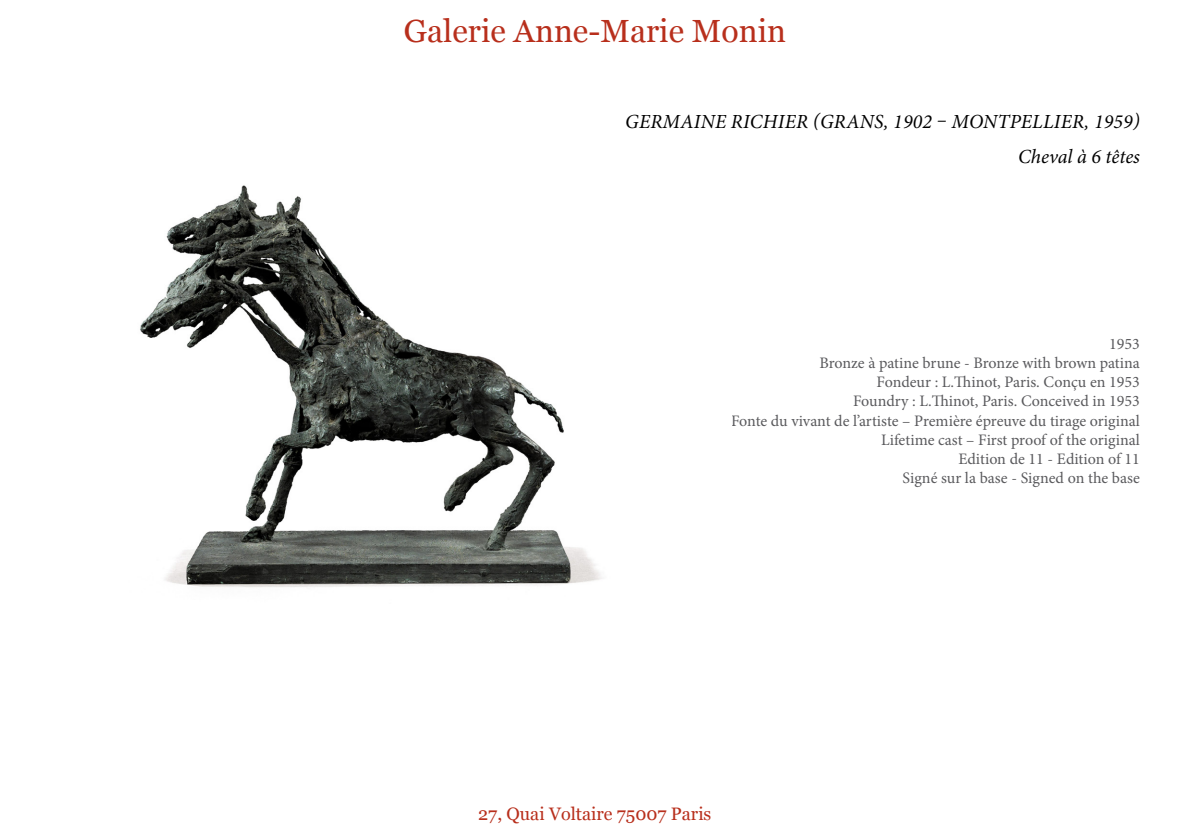
<style>
.page{position:relative;width:1191px;height:840px;background:#fff}
.page>*{position:absolute;margin:0;border:0;box-sizing:border-box;transform-origin:0 0}
.t1{font:32px "Georgia";color:#b82f1c}
.t2{font:italic 20px/35.4px "Minion Pro";letter-spacing:.01em;color:#000;text-align:right}
.t3{font:18px "Georgia";color:#b82f1c}
.t4{font:16px/19.2px "Minion Pro";color:#5a5a5d;text-align:right}
</style>
<div class="page">
<img style="left:140px;top:185px;width:462px;height:403px">
<h1 class="t1" style="left:404px;top:12px;width:383px">Galerie Anne-Marie Monin</h1>
<p class="t2" style="left:625px;top:104px;width:516px">GERMAINE RICHIER (GRANS, 1902 – MONTPELLIER, 1959)<br>Cheval à 6 têtes</p>
<p class="t4" style="left:731px;top:334px;width:410px">1953<br>Bronze à patine brune - Bronze with brown patina<br>Fondeur : L.Thinot, Paris. Conçu en 1953<br>Foundry : L.Thinot, Paris. Conceived in 1953<br>Fonte du vivant de l’artiste – Première épreuve du tirage original Lifetime cast – First proof of the original<br>Edition de 11 - Edition of 11<br>Signé sur la base - Signed on the base</p>
<p class="t3" style="left:478px;top:803px;width:235px">27, Quai Voltaire 75007 Paris</p>
</div>
